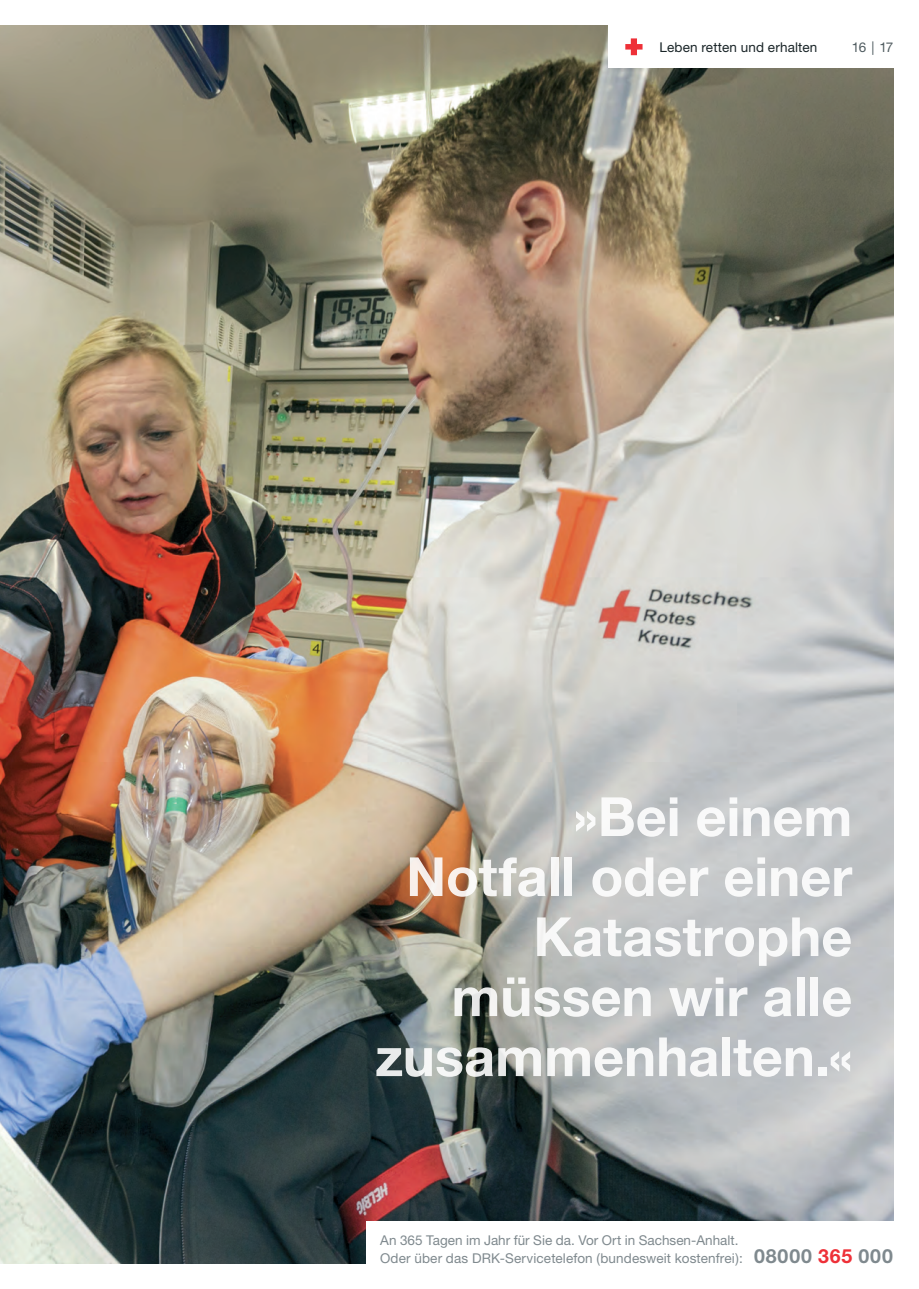
<style>
.page{position:relative;width:919px;height:1289px;background:#fff}
.page>*{position:absolute;margin:0;border:0;box-sizing:border-box;transform-origin:0 0}
.t1{font:700 54px/60px "Helvetica Neue";color:#fff;text-align:right}
.t2{font:13.5px/18px "Helvetica Neue";letter-spacing:.005em;color:#7f898e}
.t3{font:13.5px "Helvetica Neue";letter-spacing:.01em;color:#1a2528}
.t4{font:13.5px "Helvetica Neue";color:#505c60}
.s1{font-weight:700;font-size:19.5px}
.s2{font-weight:700;font-size:19.5px;color:#ee3038}
</style>
<div class="page">
<img style="left:0;top:26px;width:893px;height:1237px">
<div style="left:608px;top:13px;width:298px;height:55px;background:#fff"></div>
<svg style="left:625px;top:38px;width:17px;height:17px"></svg>
<div style="left:366px;top:1220px;width:540px;height:56px;background:#fff"></div>
<p class="t3" style="left:659px;top:39px;width:159px">Leben retten und erhalten</p>
<p class="t4" style="left:851px;top:39px;width:43px">16 | 17</p>
<h1 class="t1" style="left:375px;top:785px;width:478px">»Bei einem<br>Notfall oder einer<br>Katastrophe müssen wir alle zusammenhalten.«</h1>
<p class="t2" style="left:380px;top:1230px;width:514px">An 365 Tagen im Jahr für Sie da. Vor Ort in Sachsen-Anhalt.<br>Oder über das DRK-Servicetelefon (bundesweit kostenfrei): <span class="s1">08000</span> <span class="s2">365</span> <span class="s1">000</span></p>
</div>
